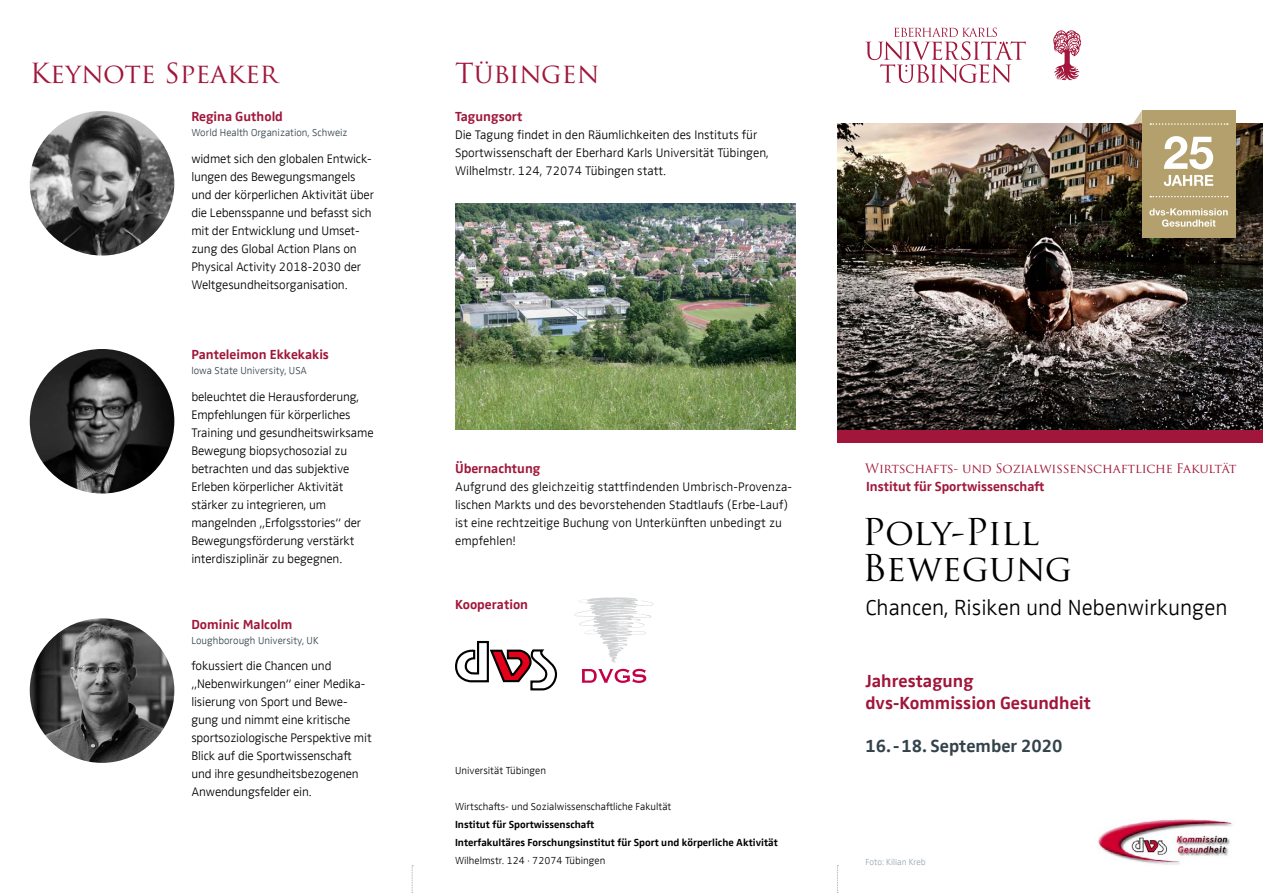
<style>
.page{position:relative;width:1263px;height:893px;background:#fff}
.page>*{position:absolute;margin:0;border:0;box-sizing:border-box;transform-origin:0 0}
.t1{font:36px/36px "Trajan Pro";color:#000}
.t2{font:27px "Trajan Pro";color:#a1163a}
.t3{font:300 22.5px "Zwo Offc Pro";color:#000}
.t4{font:700 18px/21.6px "Zwo Offc Pro";color:#a1163a}
.t5{font:700 18px "Zwo Offc Pro";color:#34434b}
.t6{font:700 13.5px "Zwo Offc Pro";color:#a1163a}
.t7{font:300 12.75px/18px "Zwo Offc Pro";letter-spacing:-.01em;color:#000}
.t8{font:12.75px "Trajan Pro";letter-spacing:-.01em;color:#a1163a}
.t9{font:300 10.5px "Zwo Offc Pro";color:#000}
.t10{font:700 10.5px/18px "Zwo Offc Pro";color:#000}
.t11{font:300 10.5px "Zwo Offc Pro";color:#34434b}
.t12{font:300 9px "Zwo Offc Pro";color:#97a5ac}
</style>
<div class="page">
<svg style="left:865px;top:28px;width:161px;height:55px"></svg>
<svg style="left:1053px;top:30px;width:28px;height:50px"></svg>
<div style="left:838px;top:429px;width:425px;height:14px;background:#a1163a"></div>
<img style="left:838px;top:123px;width:425px;height:306px">
<img style="left:1097px;top:819px;width:136px;height:46px">
<svg style="left:412px;top:865px;width:1px;height:28px"></svg>
<svg style="left:837px;top:865px;width:1px;height:28px"></svg>
<img style="left:455px;top:204px;width:340px;height:225px">
<svg style="left:574px;top:597px;width:79px;height:66px"></svg>
<svg style="left:581px;top:669px;width:65px;height:14px"></svg>
<svg style="left:456px;top:641px;width:101px;height:49px"></svg>
<img style="left:30px;top:349px;width:144px;height:145px;border-radius:72px">
<img style="left:30px;top:618px;width:144px;height:145px;border-radius:72px">
<img style="left:30px;top:111px;width:144px;height:145px">
<svg style="left:1133px;top:111px;width:9px;height:12px"></svg>
<div style="left:1142px;top:111px;width:93px;height:127px;background:#b3a06c"></div>
<svg style="left:1150px;top:196px;width:78px;height:1px"></svg>
<svg style="left:1164px;top:136px;width:49px;height:50px"></svg>
<svg style="left:1150px;top:123px;width:78px;height:2px"></svg>
<svg style="left:1149px;top:208px;width:79px;height:19px"></svg>
<h2 class="t2" style="left:30px;top:56px;width:250px">Keynote Speaker</h2>
<p class="t6" style="left:191px;top:107px;width:93px">Regina Guthold</p>
<p class="t11" style="left:191px;top:125px;width:158px">World Health Organization, Schweiz</p>
<p class="t7" style="left:191px;top:149px;width:184px">widmet sich den globalen Entwick&shy;lungen des Bewegungsmangels und der körperlichen Aktivität über die Lebensspanne und befasst sich mit der Entwicklung und Umset&shy;zung des Global Action Plans on<br>Physical Activity 2018-2030 der<br>Weltgesundheitsorganisation.</p>
<p class="t6" style="left:191px;top:345px;width:139px">Panteleimon Ekkekakis</p>
<p class="t11" style="left:191px;top:363px;width:117px">Iowa State University, USA</p>
<p class="t7" style="left:191px;top:387px;width:184px">beleuchtet die Herausforderung,<br>Empfehlungen für körperliches<br>Training und gesundheitswirksame<br>Bewegung biopsychosozial zu betrachten und das subjektive<br>Erleben körperlicher Aktivität stärker zu integrieren, um mangelnden „Erfolgsstories“ der<br>Bewegungsförderung verstärkt interdisziplinär zu begegnen.</p>
<p class="t6" style="left:191px;top:614px;width:103px">Dominic Malcolm</p>
<p class="t11" style="left:191px;top:632px;width:129px">Loughborough University, UK</p>
<p class="t7" style="left:191px;top:656px;width:182px">fokussiert die Chancen und „Nebenwirkungen“ einer Medika&shy;lisierung von Sport und Bewe&shy;gung und nimmt eine kritische sportsoziologische Perspektive mit<br>Blick auf die Sportwissenschaft und ihre gesundheitsbezogenen<br>Anwendungsfelder ein.</p>
<h2 class="t2" style="left:455px;top:56px;width:146px">Tübingen</h2>
<p class="t6" style="left:455px;top:107px;width:69px">Tagungsort</p>
<p class="t7" style="left:455px;top:125px;width:315px">Die Tagung findet in den Räumlichkeiten des Instituts für<br>Sportwissenschaft der Eberhard Karls Universität Tübingen,<br>Wilhelmstr. 124, 72074 Tübingen statt.</p>
<p class="t6" style="left:455px;top:458px;width:87px">Übernachtung</p>
<p class="t7" style="left:455px;top:477px;width:338px">Aufgrund des gleichzeitig stattfindenden Umbrisch-Provenza&shy;lischen Markts und des bevorstehenden Stadtlaufs (Erbe-Lauf) ist eine rechtzeitige Buchung von Unterkünften unbedingt zu empfehlen!</p>
<p class="t6" style="left:455px;top:594px;width:75px">Kooperation</p>
<p class="t9" style="left:455px;top:763px;width:93px">Universität Tübingen</p>
<p class="t9" style="left:455px;top:799px;width:218px">Wirtschafts- und Sozialwissenschaftliche Fakultät</p>
<p class="t10" style="left:455px;top:815px;width:324px">Institut für Sportwissenschaft<br>Interfakultäres Forschungsinstitut für Sport und körperliche Aktivität</p>
<p class="t9" style="left:455px;top:853px;width:152px">Wilhelmstr. 124 · 72074 Tübingen</p>
<p class="t8" style="left:865px;top:460px;width:373px">Wirtschafts- und Sozialwissenschaftliche Fakultät</p>
<p class="t6" style="left:866px;top:476px;width:180px">Institut für Sportwissenschaft</p>
<h1 class="t1" style="left:862px;top:513px;width:212px">Poly-Pill<br>Bewegung</h1>
<h3 class="t3" style="left:866px;top:591px;width:363px">Chancen, Risiken und Nebenwirkungen</h3>
<h3 class="t4" style="left:865px;top:669px;width:227px">Jahrestagung dvs-Kommission Gesundheit</h3>
<h3 class="t5" style="left:865px;top:732px;width:199px">16.-18. September 2020</h3>
<p class="t12" style="left:865px;top:855px;width:62px">Foto: Kilian Kreb</p>
</div>
